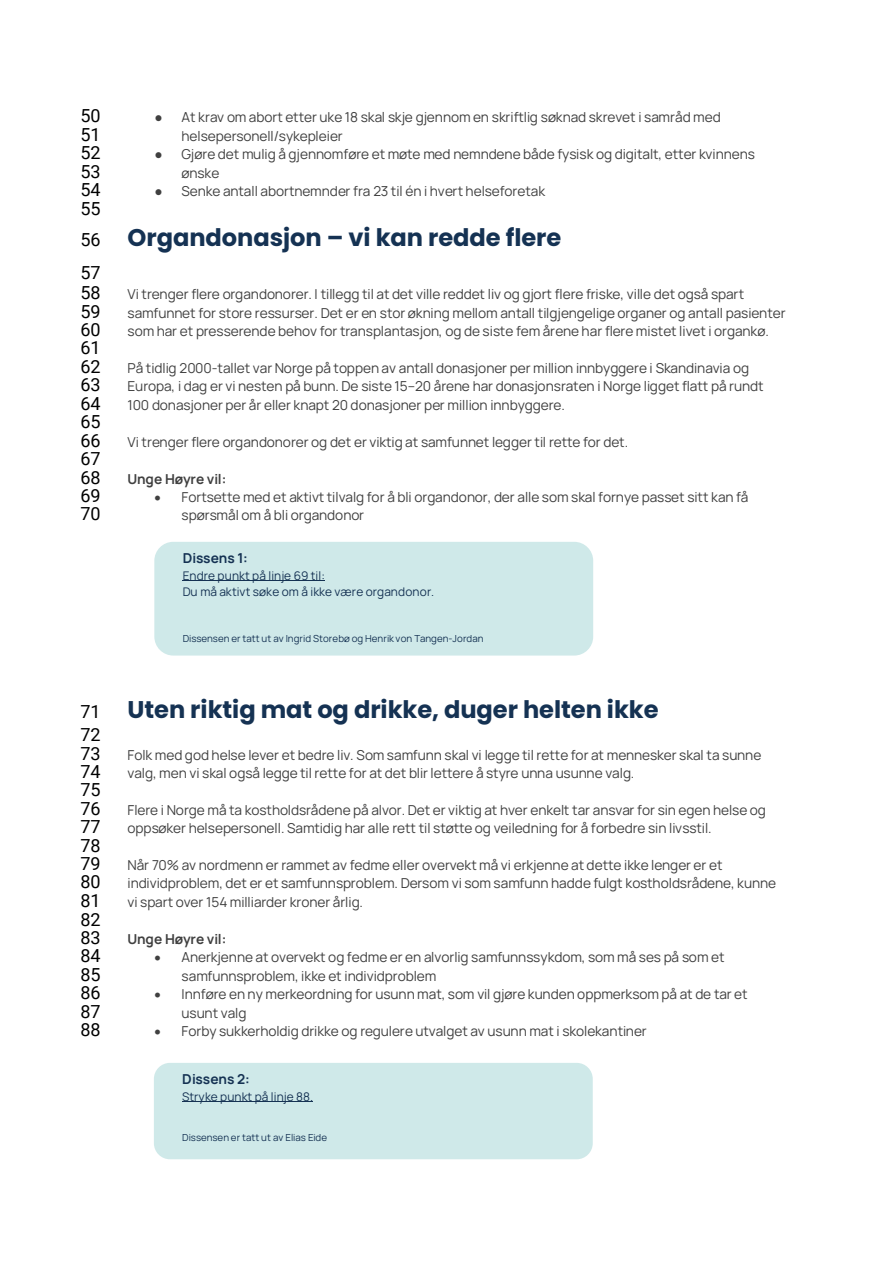
<style>
.page{position:relative;width:894px;height:1263px;background:#fff}
.page>*{position:absolute;margin:0;border:0;box-sizing:border-box;transform-origin:0 0}
.t1{font:700 24.15px "Poppins";letter-spacing:-.005em;color:#153253}
.t2{font:18px/18.3px "Roboto";color:#000}
.t3{font:13.65px "Manrope";letter-spacing:-.005em;color:#404040}
.t4{font:700 13.65px "Manrope";letter-spacing:-.01em;color:#404040}
.t5{font:700 13.65px "Manrope";letter-spacing:-.005em;color:#153253}
.t6{font:11.85px/16.5px "Manrope";letter-spacing:.01em;color:#153253}
.t7{font:9.75px "Manrope";color:#153253}
.s1{font-family:"Times New Roman"}
.s2{font-family:"Roboto";font-weight:400;font-size:18px;color:#000}
</style>
<div class="page">
<div style="left:154px;top:542px;width:439px;height:113px;background:#cfe9e9;border-radius:19px"></div>
<hr style="left:183px;top:580px;width:142px;height:1px;background:#153253">
<div style="left:154px;top:1062px;width:438px;height:97px;background:#cfe9e9;border-radius:16px"></div>
<hr style="left:182px;top:1101px;width:131px;height:1px;background:#153253">
<h2 class="t2" style="left:80px;top:106px;width:22px">50</h2>
<p class="t3" style="left:154px;top:108px;width:567px"><span class="s1">●</span> At krav om abort etter uke 18 skal skje gjennom en skriftlig søknad skrevet i samråd med</p>
<h2 class="t2" style="left:80px;top:125px;width:22px">51</h2>
<p class="t3" style="left:181px;top:126px;width:163px">helsepersonell/sykepleier</p>
<h2 class="t2" style="left:80px;top:143px;width:22px">52</h2>
<p class="t3" style="left:154px;top:145px;width:601px"><span class="s1">●</span> Gjøre det mulig å gjennomføre et møte med nemndene både fysisk og digitalt, etter kvinnens</p>
<h2 class="t2" style="left:80px;top:162px;width:22px">53</h2>
<p class="t3" style="left:181px;top:163px;width:39px">ønske</p>
<h2 class="t2" style="left:80px;top:180px;width:22px">54</h2>
<p class="t3" style="left:154px;top:182px;width:392px"><span class="s1">●</span> Senke antall abortnemnder fra 23 til én i hvert helseforetak</p>
<h2 class="t2" style="left:80px;top:198px;width:22px">55</h2>
<h1 class="t1" style="left:80px;top:221px;width:482px"><span class="s2">56</span> Organdonasjon – vi kan redde flere</h1>
<h2 class="t2" style="left:80px;top:262px;width:22px;line-height:20.1px">57<br>58</h2>
<p class="t3" style="left:127px;top:285px;width:618px">Vi trenger flere organdonorer. I tillegg til at det ville reddet liv og gjort flere friske, ville det også spart</p>
<h2 class="t2" style="left:80px;top:301px;width:22px">59</h2>
<p class="t3" style="left:127px;top:303px;width:659px">samfunnet for store ressurser. Det er en stor økning mellom antall tilgjengelige organer og antall pasienter</p>
<h2 class="t2" style="left:80px;top:320px;width:22px">60</h2>
<p class="t3" style="left:127px;top:321px;width:642px">som har et presserende behov for transplantasjon, og de siste fem årene har flere mistet livet i organkø.</p>
<h2 class="t2" style="left:80px;top:338px;width:22px;line-height:18.8px">61<br>62</h2>
<p class="t3" style="left:127px;top:358px;width:623px">På tidlig 2000-tallet var Norge på toppen av antall donasjoner per million innbyggere i Skandinavia og</p>
<h2 class="t2" style="left:80px;top:375px;width:22px">63</h2>
<p class="t3" style="left:127px;top:377px;width:637px">Europa, i dag er vi nesten på bunn. De siste 15–20 årene har donasjonsraten i Norge ligget flatt på rundt</p>
<h2 class="t2" style="left:80px;top:394px;width:22px">64</h2>
<p class="t3" style="left:127px;top:395px;width:438px">100 donasjoner per år eller knapt 20 donasjoner per million innbyggere.</p>
<h2 class="t2" style="left:80px;top:412px;width:22px">65<br>66</h2>
<p class="t3" style="left:127px;top:432px;width:502px">Vi trenger flere organdonorer og det er viktig at samfunnet legger til rette for det.</p>
<h2 class="t2" style="left:80px;top:449px;width:22px">67<br>68</h2>
<p class="t4" style="left:127px;top:469px;width:101px">Unge Høyre vil:</p>
<h2 class="t2" style="left:80px;top:486px;width:22px">69</h2>
<p class="t3" style="left:154px;top:487px;width:595px">• Fortsette med et aktivt tilvalg for å bli organdonor, der alle som skal fornye passet sitt kan få</p>
<h2 class="t2" style="left:80px;top:504px;width:22px">70</h2>
<p class="t3" style="left:181px;top:506px;width:184px">spørsmål om å bli organdonor</p>
<p class="t5" style="left:183px;top:548px;width:67px">Dissens 1:</p>
<p class="t6" style="left:183px;top:567px;width:253px">Endre punkt på linje 69 til:<br>Du må aktivt søke om å ikke være organdonor.</p>
<p class="t7" style="left:183px;top:631px;width:302px">Dissensen er tatt ut av Ingrid Storebø og Henrik von Tangen-Jordan</p>
<h1 class="t1" style="left:80px;top:693px;width:579px"><span class="s2">71</span> Uten riktig mat og drikke, duger helten ikke</h1>
<h2 class="t2" style="left:80px;top:725px;width:22px">72<br>73</h2>
<p class="t3" style="left:127px;top:745px;width:635px">Folk med god helse lever et bedre liv. Som samfunn skal vi legge til rette for at mennesker skal ta sunne</p>
<h2 class="t2" style="left:80px;top:761px;width:22px">74</h2>
<p class="t3" style="left:127px;top:763px;width:508px">valg, men vi skal også legge til rette for at det blir lettere å styre unna usunne valg.</p>
<h2 class="t2" style="left:80px;top:780px;width:22px">75<br>76</h2>
<p class="t3" style="left:127px;top:800px;width:639px">Flere i Norge må ta kostholdsrådene på alvor. Det er viktig at hver enkelt tar ansvar for sin egen helse og</p>
<h2 class="t2" style="left:80px;top:817px;width:22px">77</h2>
<p class="t3" style="left:127px;top:818px;width:585px">oppsøker helsepersonell. Samtidig har alle rett til støtte og veiledning for å forbedre sin livsstil.</p>
<h2 class="t2" style="left:80px;top:835px;width:22px">78<br>79</h2>
<p class="t3" style="left:127px;top:855px;width:596px">Når 70% av nordmenn er rammet av fedme eller overvekt må vi erkjenne at dette ikke lenger er et</p>
<h2 class="t2" style="left:80px;top:872px;width:22px">80</h2>
<p class="t3" style="left:127px;top:874px;width:650px">individproblem, det er et samfunnsproblem. Dersom vi som samfunn hadde fulgt kostholdsrådene, kunne</p>
<h2 class="t2" style="left:80px;top:891px;width:22px">81</h2>
<p class="t3" style="left:127px;top:892px;width:237px">vi spart over 154 milliarder kroner årlig.</p>
<h2 class="t2" style="left:80px;top:909px;width:22px">82<br>83</h2>
<p class="t4" style="left:127px;top:929px;width:101px">Unge Høyre vil:</p>
<h2 class="t2" style="left:80px;top:946px;width:22px">84</h2>
<p class="t3" style="left:154px;top:947px;width:571px">• Anerkjenne at overvekt og fedme er en alvorlig samfunnssykdom, som må ses på som et</p>
<h2 class="t2" style="left:80px;top:964px;width:22px">85</h2>
<p class="t3" style="left:181px;top:966px;width:256px">samfunnsproblem, ikke et individproblem</p>
<h2 class="t2" style="left:80px;top:983px;width:22px">86</h2>
<p class="t3" style="left:154px;top:984px;width:594px">• Innføre en ny merkeordning for usunn mat, som vil gjøre kunden oppmerksom på at de tar et</p>
<h2 class="t2" style="left:80px;top:1001px;width:22px">87</h2>
<p class="t3" style="left:181px;top:1003px;width:66px">usunt valg</p>
<h2 class="t2" style="left:80px;top:1020px;width:22px">88</h2>
<p class="t3" style="left:154px;top:1021px;width:493px">• Forby sukkerholdig drikke og regulere utvalget av usunn mat i skolekantiner</p>
<p class="t5" style="left:182px;top:1069px;width:69px">Dissens 2:</p>
<p class="t6" style="left:182px;top:1087px;width:132px">Stryke punkt på linje 88.</p>
<p class="t7" style="left:182px;top:1130px;width:146px">Dissensen er tatt ut av Elias Eide</p>
</div>
